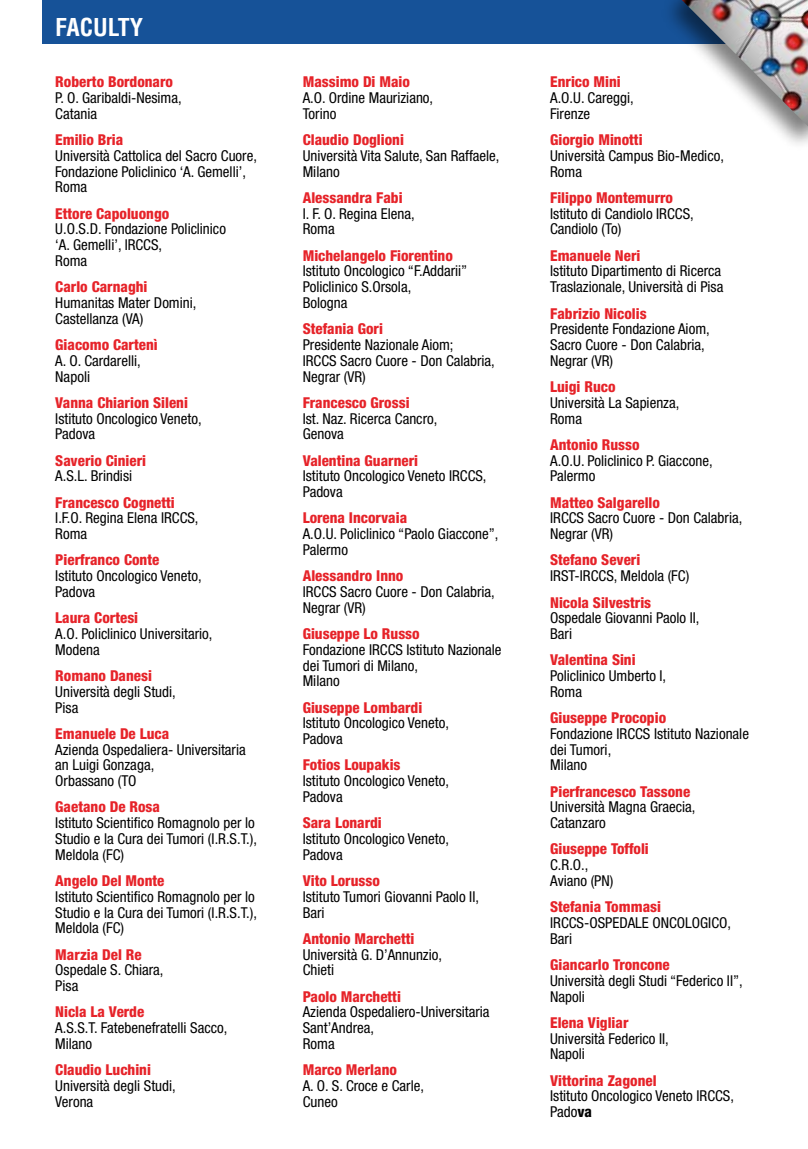
<style>
.page{position:relative;width:808px;height:1149px;background:#fff}
.page>*{position:absolute;margin:0;border:0;box-sizing:border-box;transform-origin:0 0}
.t1{font:700 condensed 24px "Helvetica";color:#fff}
.t2{font:condensed 15px/15.8px "Helvetica Neue";color:#000}
.t3{font:800 condensed 15px "Helvetica Neue";color:#e62329}
.s1{font-weight:800}
</style>
<div class="page">
<div style="left:43px;top:0;width:765px;height:43px;background:#165298"></div>
<div style="left:660px;top:0;width:148px;height:152px;background:#000;opacity:.5"></div>
<img style="left:682px;top:0;width:126px;height:126px">
<h1 class="t1" style="left:55px;top:13px;width:90px">FACULTY</h1>
<p class="t3" style="left:55px;top:73px;width:119px">Roberto Bordonaro</p>
<p class="t2" style="left:55px;top:90px;width:128px">P. O. Garibaldi-Nesima,<br>Catania</p>
<p class="t3" style="left:55px;top:130px;width:70px">Emilio Bria</p>
<p class="t2" style="left:55px;top:147px;width:203px">Università Cattolica del Sacro Cuore,<br>Fondazione Policlinico ‘A. Gemelli’,<br>Roma</p>
<p class="t3" style="left:55px;top:204px;width:116px">Ettore Capoluongo</p>
<p class="t2" style="left:55px;top:221px;width:172px">U.O.S.D. Fondazione Policlinico ‘A. Gemelli’, IRCCS,<br>Roma</p>
<p class="t3" style="left:55px;top:277px;width:94px">Carlo Carnaghi</p>
<p class="t2" style="left:55px;top:294px;width:143px">Humanitas Mater Domini,<br>Castellanza (VA)</p>
<p class="t3" style="left:55px;top:335px;width:104px">Giacomo Cartenì</p>
<p class="t2" style="left:55px;top:352px;width:87px">A. O. Cardarelli,<br>Napoli</p>
<p class="t3" style="left:55px;top:393px;width:134px">Vanna Chiarion Sileni</p>
<p class="t2" style="left:55px;top:410px;width:148px">Istituto Oncologico Veneto,<br>Padova</p>
<p class="t3" style="left:55px;top:451px;width:92px">Saverio Cinieri</p>
<p class="t2" style="left:55px;top:468px;width:78px">A.S.L. Brindisi</p>
<p class="t3" style="left:55px;top:493px;width:121px">Francesco Cognetti</p>
<p class="t2" style="left:55px;top:510px;width:145px">I.F.O. Regina Elena IRCCS,<br>Roma</p>
<p class="t3" style="left:55px;top:550px;width:105px">Pierfranco Conte</p>
<p class="t2" style="left:55px;top:567px;width:148px">Istituto Oncologico Veneto,<br>Padova</p>
<p class="t3" style="left:55px;top:608px;width:84px">Laura Cortesi</p>
<p class="t2" style="left:55px;top:625px;width:159px">A.O. Policlinico Universitario,<br>Modena</p>
<p class="t3" style="left:55px;top:666px;width:98px">Romano Danesi</p>
<p class="t2" style="left:55px;top:683px;width:122px">Università degli Studi,<br>Pisa</p>
<p class="t3" style="left:55px;top:724px;width:115px">Emanuele De Luca</p>
<p class="t2" style="left:55px;top:741px;width:192px">Azienda Ospedaliera- Universitaria an Luigi Gonzaga,<br>Orbassano (TO</p>
<p class="t3" style="left:55px;top:797px;width:106px">Gaetano De Rosa</p>
<p class="t2" style="left:55px;top:814px;width:203px">Istituto Scientifico Romagnolo per lo<br>Studio e la Cura dei Tumori (I.R.S.T.),<br>Meldola (FC)</p>
<p class="t3" style="left:55px;top:871px;width:111px">Angelo Del Monte</p>
<p class="t2" style="left:55px;top:888px;width:203px">Istituto Scientifico Romagnolo per lo<br>Studio e la Cura dei Tumori (I.R.S.T.),<br>Meldola (FC)</p>
<p class="t3" style="left:55px;top:944px;width:88px">Marzia Del Re</p>
<p class="t2" style="left:55px;top:961px;width:110px">Ospedale S. Chiara,<br>Pisa</p>
<p class="t3" style="left:55px;top:1002px;width:91px">Nicla La Verde</p>
<p class="t2" style="left:55px;top:1019px;width:174px">A.S.S.T. Fatebenefratelli Sacco,<br>Milano</p>
<p class="t3" style="left:55px;top:1060px;width:97px">Claudio Luchini</p>
<p class="t2" style="left:55px;top:1077px;width:122px">Università degli Studi,<br>Verona</p>
<p class="t3" style="left:303px;top:73px;width:109px">Massimo Di Maio</p>
<p class="t2" style="left:303px;top:90px;width:132px">A.O. Ordine Mauriziano,<br>Torino</p>
<p class="t3" style="left:303px;top:130px;width:103px">Claudio Doglioni</p>
<p class="t2" style="left:303px;top:147px;width:198px">Università Vita Salute, San Raffaele,<br>Milano</p>
<p class="t3" style="left:303px;top:188px;width:101px">Alessandra Fabi</p>
<p class="t2" style="left:303px;top:205px;width:113px">I. F. O. Regina Elena,<br>Roma</p>
<p class="t3" style="left:303px;top:246px;width:152px">Michelangelo Fiorentino</p>
<p class="t2" style="left:303px;top:263px;width:166px">Istituto Oncologico “F.Addarii”<br>Policlinico S.Orsola,<br>Bologna</p>
<p class="t3" style="left:303px;top:319px;width:82px">Stefania Gori</p>
<p class="t2" style="left:303px;top:336px;width:194px">Presidente Nazionale Aiom;<br>IRCCS Sacro Cuore - Don Calabria,<br>Negrar (VR)</p>
<p class="t3" style="left:303px;top:393px;width:108px">Francesco Grossi</p>
<p class="t2" style="left:303px;top:410px;width:136px">Ist. Naz. Ricerca Cancro,<br>Genova</p>
<p class="t3" style="left:303px;top:451px;width:117px">Valentina Guarneri</p>
<p class="t2" style="left:303px;top:468px;width:185px">Istituto Oncologico Veneto IRCCS,<br>Padova</p>
<p class="t3" style="left:303px;top:508px;width:106px">Lorena Incorvaia</p>
<p class="t2" style="left:303px;top:525px;width:197px">A.O.U. Policlinico “Paolo Giaccone”,<br>Palermo</p>
<p class="t3" style="left:303px;top:566px;width:102px">Alessandro Inno</p>
<p class="t2" style="left:303px;top:583px;width:194px">IRCCS Sacro Cuore - Don Calabria,<br>Negrar (VR)</p>
<p class="t3" style="left:303px;top:624px;width:118px">Giuseppe Lo Russo</p>
<p class="t2" style="left:303px;top:641px;width:200px">Fondazione IRCCS Istituto Nazionale dei Tumori di Milano,<br>Milano</p>
<p class="t3" style="left:303px;top:697px;width:121px">Giuseppe Lombardi</p>
<p class="t2" style="left:303px;top:714px;width:148px">Istituto Oncologico Veneto,<br>Padova</p>
<p class="t3" style="left:303px;top:755px;width:99px">Fotios Loupakis</p>
<p class="t2" style="left:303px;top:772px;width:148px">Istituto Oncologico Veneto,<br>Padova</p>
<p class="t3" style="left:303px;top:813px;width:81px">Sara Lonardi</p>
<p class="t2" style="left:303px;top:830px;width:148px">Istituto Oncologico Veneto,<br>Padova</p>
<p class="t3" style="left:303px;top:871px;width:79px">Vito Lorusso</p>
<p class="t2" style="left:303px;top:888px;width:178px">Istituto Tumori Giovanni Paolo II,<br>Bari</p>
<p class="t3" style="left:303px;top:928px;width:113px">Antonio Marchetti</p>
<p class="t2" style="left:303px;top:945px;width:141px">Università G. D’Annunzio,<br>Chieti</p>
<p class="t3" style="left:303px;top:986px;width:100px">Paolo Marchetti</p>
<p class="t2" style="left:303px;top:1003px;width:188px">Azienda Ospedaliero-Universitaria<br>Sant’Andrea,<br>Roma</p>
<p class="t3" style="left:303px;top:1060px;width:96px">Marco Merlano</p>
<p class="t2" style="left:303px;top:1077px;width:123px">A. O. S. Croce e Carle,<br>Cuneo</p>
<p class="t3" style="left:550px;top:73px;width:72px">Enrico Mini</p>
<p class="t2" style="left:550px;top:90px;width:85px">A.O.U. Careggi,<br>Firenze</p>
<p class="t3" style="left:550px;top:130px;width:94px">Giorgio Minotti</p>
<p class="t2" style="left:550px;top:147px;width:175px">Università Campus Bio-Medico,<br>Roma</p>
<p class="t3" style="left:550px;top:188px;width:124px">Filippo Montemurro</p>
<p class="t2" style="left:550px;top:205px;width:145px">Istituto di Candiolo IRCCS,<br>Candiolo (To)</p>
<p class="t3" style="left:550px;top:246px;width:92px">Emanuele Neri</p>
<p class="t2" style="left:550px;top:263px;width:175px">Istituto Dipartimento di Ricerca<br>Traslazionale, Università di Pisa</p>
<p class="t3" style="left:550px;top:304px;width:98px">Fabrizio Nicolis</p>
<p class="t2" style="left:550px;top:321px;width:161px">Presidente Fondazione Aiom,<br>Sacro Cuore - Don Calabria,<br>Negrar (VR)</p>
<p class="t3" style="left:550px;top:377px;width:67px">Luigi Ruco</p>
<p class="t2" style="left:550px;top:394px;width:131px">Università La Sapienza,<br>Roma</p>
<p class="t3" style="left:550px;top:435px;width:91px">Antonio Russo</p>
<p class="t2" style="left:550px;top:452px;width:164px">A.O.U. Policlinico P. Giaccone,<br>Palermo</p>
<p class="t3" style="left:550px;top:493px;width:111px">Matteo Salgarello</p>
<p class="t2" style="left:550px;top:510px;width:194px">IRCCS Sacro Cuore - Don Calabria,<br>Negrar (VR)</p>
<p class="t3" style="left:550px;top:550px;width:92px">Stefano Severi</p>
<p class="t2" style="left:550px;top:567px;width:141px">IRST-IRCCS, Meldola (FC)</p>
<p class="t3" style="left:550px;top:592px;width:103px">Nicola Silvestris</p>
<p class="t2" style="left:550px;top:609px;width:151px">Ospedale Giovanni Paolo II,<br>Bari</p>
<p class="t3" style="left:550px;top:650px;width:87px">Valentina Sini</p>
<p class="t2" style="left:550px;top:667px;width:118px">Policlinico Umberto I,<br>Roma</p>
<p class="t3" style="left:550px;top:708px;width:117px">Giuseppe Procopio</p>
<p class="t2" style="left:550px;top:725px;width:200px">Fondazione IRCCS Istituto Nazionale dei Tumori,<br>Milano</p>
<p class="t3" style="left:550px;top:781px;width:142px">Pierfrancesco Tassone</p>
<p class="t2" style="left:550px;top:798px;width:147px">Università Magna Graecia,<br>Catanzaro</p>
<p class="t3" style="left:550px;top:839px;width:100px">Giuseppe Toffoli</p>
<p class="t2" style="left:550px;top:856px;width:65px">C.R.O.,<br>Aviano (PN)</p>
<p class="t3" style="left:550px;top:897px;width:112px">Stefania Tommasi</p>
<p class="t2" style="left:550px;top:914px;width:182px">IRCCS-OSPEDALE ONCOLOGICO,<br>Bari</p>
<p class="t3" style="left:550px;top:955px;width:121px">Giancarlo Troncone</p>
<p class="t2" style="left:550px;top:972px;width:194px">Università degli Studi “Federico II”,<br>Napoli</p>
<p class="t3" style="left:550px;top:1012px;width:80px">Elena Vigliar</p>
<p class="t2" style="left:550px;top:1029px;width:120px">Università Federico II,<br>Napoli</p>
<p class="t3" style="left:550px;top:1070px;width:108px">Vittorina Zagonel</p>
<p class="t2" style="left:550px;top:1087px;width:185px">Istituto Oncologico Veneto IRCCS,<br>Pado<span class="s1">va</span></p>
</div>
